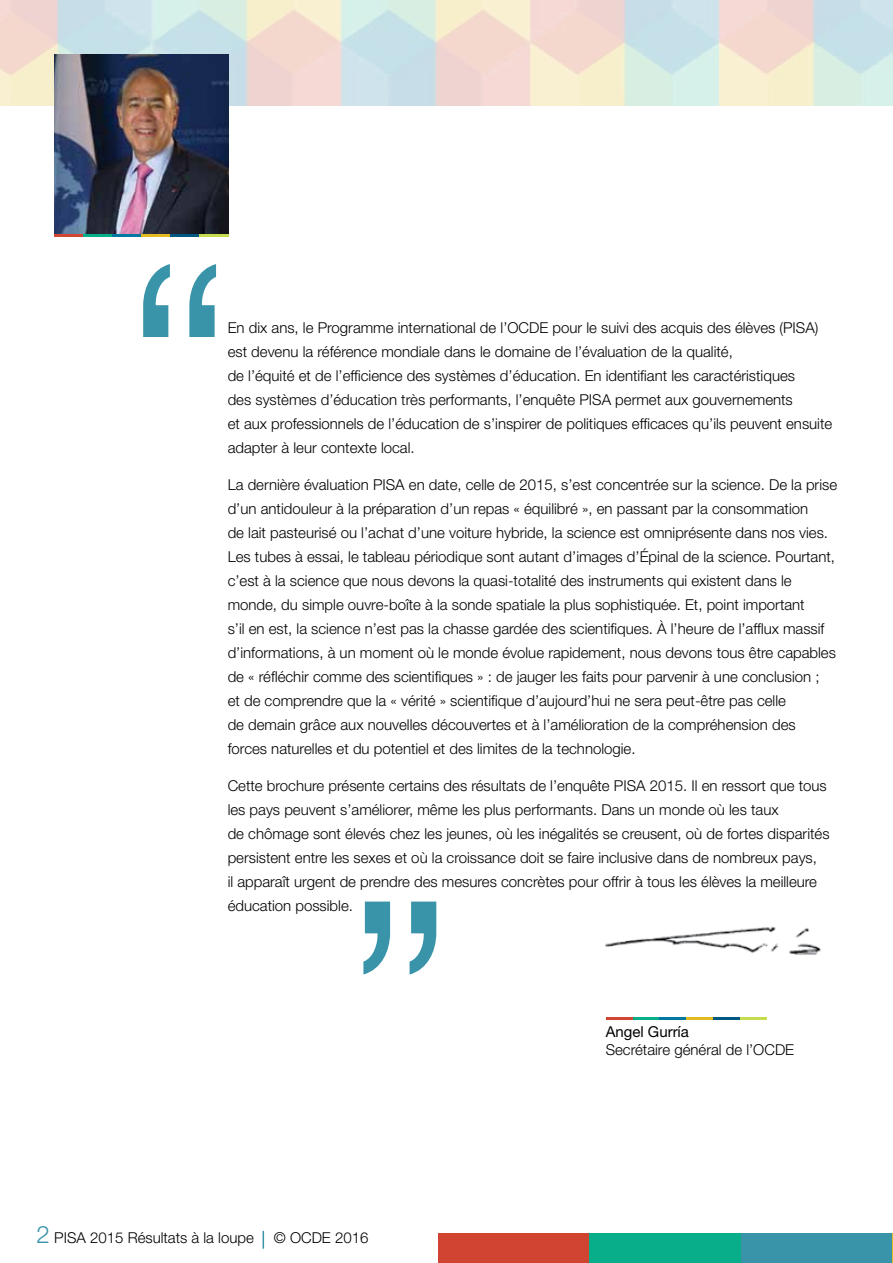
<style>
.page{position:relative;width:893px;height:1263px;background:#fff}
.page>*{position:absolute;margin:0;border:0;box-sizing:border-box;transform-origin:0 0}
.t1{font:300 300px "Helvetica Neue LT Std";color:#3994aa}
.t2{font:300 15px/24px "Helvetica Neue LT Std";color:#000}
.t3{font:15px "Helvetica Neue LT Std";color:#000}
.s1{font-size:24px;color:#3994aa}
</style>
<div class="page">
<img style="left:0;top:0;width:893px;height:105px">
<svg style="left:263px;top:1231px;width:1px;height:18px"></svg>
<div style="left:438px;top:1233px;width:152px;height:30px;background:#d14432"></div>
<div style="left:590px;top:1233px;width:151px;height:30px;background:#08ae89"></div>
<div style="left:741px;top:1233px;width:152px;height:30px;background:#3994aa"></div>
<hr style="left:892px;top:1233px;width:1px;height:30px;background:#e5ba21">
<img style="left:54px;top:54px;width:174px;height:180px">
<hr style="left:54px;top:234px;width:29px;height:3px;background:#d14533">
<hr style="left:83px;top:234px;width:29px;height:3px;background:#08ae89">
<hr style="left:112px;top:234px;width:29px;height:3px;background:#0078a1">
<hr style="left:141px;top:234px;width:29px;height:3px;background:#e3ba21">
<hr style="left:170px;top:234px;width:29px;height:3px;background:#005782">
<hr style="left:199px;top:234px;width:29px;height:3px;background:#c7db4e">
<hr style="left:606px;top:1017px;width:27px;height:3px;background:#d14533">
<hr style="left:633px;top:1017px;width:26px;height:3px;background:#08ae89">
<hr style="left:659px;top:1017px;width:27px;height:3px;background:#0078a1">
<hr style="left:686px;top:1017px;width:27px;height:3px;background:#e3ba21">
<hr style="left:713px;top:1017px;width:27px;height:3px;background:#005782">
<hr style="left:740px;top:1017px;width:27px;height:3px;background:#c7db4e">
<img style="left:605px;top:927px;width:216px;height:28px">
<p class="t1" style="left:124px;top:188px;width:112px">“</p>
<p class="t2" style="left:228px;top:315px;width:606px">En dix ans, le Programme international de l’OCDE pour le suivi des acquis des élèves (PISA) est devenu la référence mondiale dans le domaine de l’évaluation de la qualité,<br>de l’équité et de l’efficience des systèmes d’éducation. En identifiant les caractéristiques<br>des systèmes d’éducation très performants, l’enquête PISA permet aux gouvernements<br>et aux professionnels de l’éducation de s’inspirer de politiques efficaces qu’ils peuvent ensuite adapter à leur contexte local.</p>
<p class="t2" style="left:228px;top:472px;width:611px">La dernière évaluation PISA en date, celle de 2015, s’est concentrée sur la science. De la prise d’un antidouleur à la préparation d’un repas « équilibré », en passant par la consommation<br>de lait pasteurisé ou l’achat d’une voiture hybride, la science est omniprésente dans nos vies.<br>Les tubes à essai, le tableau périodique sont autant d’images d’Épinal de la science. Pourtant, c’est à la science que nous devons la quasi-totalité des instruments qui existent dans le monde, du simple ouvre-boîte à la sonde spatiale la plus sophistiquée. Et, point important<br>s’il en est, la science n’est pas la chasse gardée des scientifiques. À l’heure de l’afflux massif d’informations, à un moment où le monde évolue rapidement, nous devons tous être capables de « réfléchir comme des scientifiques » : de jauger les faits pour parvenir à une conclusion ;<br>et de comprendre que la « vérité » scientifique d’aujourd’hui ne sera peut-être pas celle<br>de demain grâce aux nouvelles découvertes et à l’amélioration de la compréhension des forces naturelles et du potentiel et des limites de la technologie.</p>
<p class="t2" style="left:228px;top:773px;width:603px">Cette brochure présente certains des résultats de l’enquête PISA 2015. Il en ressort que tous les pays peuvent s’améliorer, même les plus performants. Dans un monde où les taux<br>de chômage sont élevés chez les jeunes, où les inégalités se creusent, où de fortes disparités persistent entre les sexes et où la croissance doit se faire inclusive dans de nombreux pays,<br>il apparaît urgent de prendre des mesures concrètes pour offrir à tous les élèves la meilleure éducation possible.</p>
<p class="t1" style="left:455px;top:1050px;width:112px;rotate:-180deg">“</p>
<p class="t3" style="left:606px;top:1022px;width:85px">Angel Gurría</p>
<p class="t2" style="left:606px;top:1037px;width:190px">Secrétaire général de l’OCDE</p>
<p class="t2" style="left:36px;top:1225px;width:219px"><span class="s1">2</span> PISA 2015 Résultats à la loupe</p>
<p class="t2" style="left:274px;top:1225px;width:96px">© OCDE 2016</p>
</div>
